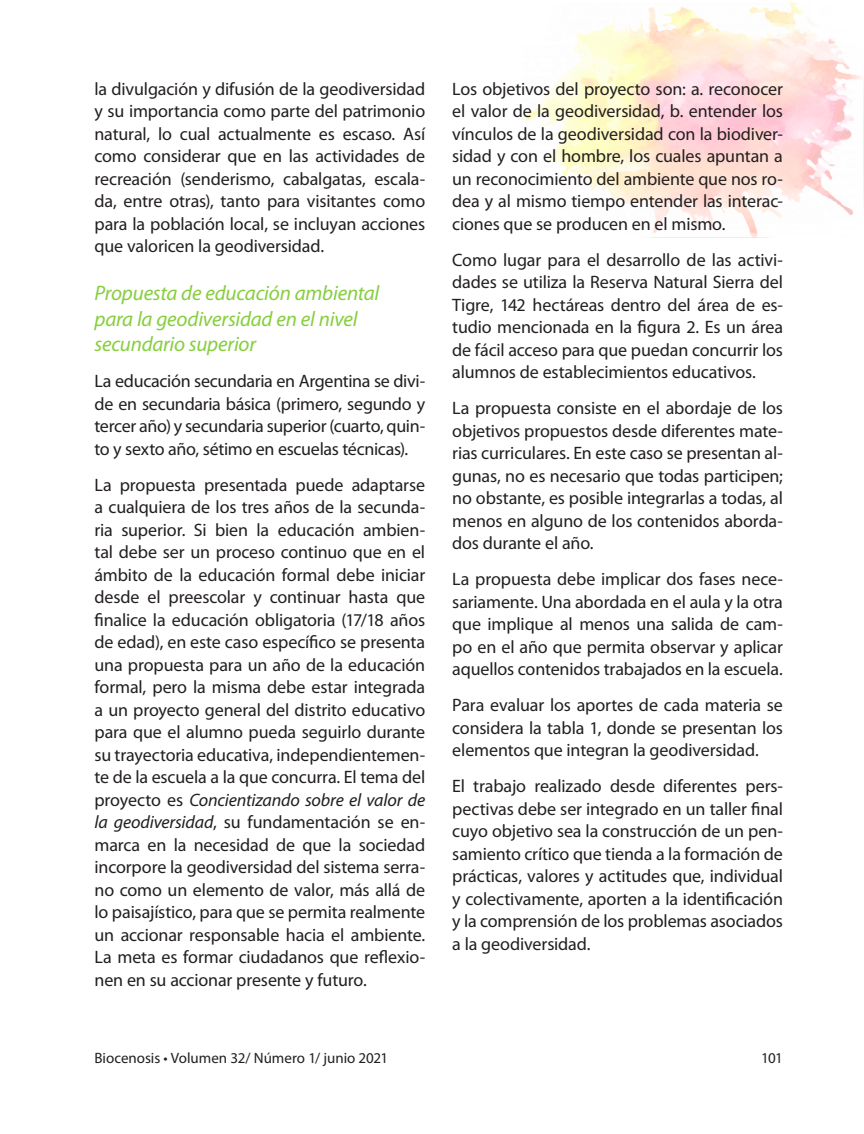
<style>
.page{position:relative;width:864px;height:1134px;background:#fff}
.page>*{position:absolute;margin:0;border:0;box-sizing:border-box;transform-origin:0 0}
.SUBTITULO_2{font:italic 21px/25.5px "Myriad Pro";letter-spacing:-.01em;color:#86ce3d}
.t1{font:18px/22.5px "Myriad Pro";letter-spacing:-.01em;color:#231f20;text-align:justify}
.t2{font:15px "Myriad Pro";color:#231f20}
.s1{font-style:italic}
</style>
<div class="page">
<img style="left:523px;top:3px;width:341px;height:234px">
<p class="t1" style="left:94px;top:78px;width:332px">la divulgación y difusión de la geodiversidad y su importancia como parte del patrimonio natural, lo cual actualmente es escaso. Así como considerar que en las actividades de recreación (senderismo, cabalgatas, escala&shy;da, entre otras), tanto para visitantes como para la población local, se incluyan acciones que valoricen la geodiversidad.</p>
<p class="SUBTITULO_2" style="left:94px;top:281px;width:286px">Propuesta de educación ambiental para la geodiversidad en el nivel secundario superior</p>
<p class="t1" style="left:94px;top:370px;width:332px">La educación secundaria en Argentina se divi&shy;de en secundaria básica (primero, segundo y tercer año) y secundaria superior (cuarto, quin&shy;to y sexto año, sétimo en escuelas técnicas).</p>
<p class="t1" style="left:94px;top:474px;width:332px">La propuesta presentada puede adaptarse a cualquiera de los tres años de la secunda&shy;ria superior. Si bien la educación ambien&shy;tal debe ser un proceso continuo que en el ámbito de la educación formal debe iniciar desde el preescolar y continuar hasta que finalice la educación obligatoria (17/18 años de edad), en este caso específico se presenta una propuesta para un año de la educación formal, pero la misma debe estar integrada a un proyecto general del distrito educativo para que el alumno pueda seguirlo durante su trayectoria educativa, independientemen&shy;te de la escuela a la que concurra. El tema del proyecto es <span class="s1">Concientizando sobre el valor de la geodiversidad</span>, su fundamentación se en&shy;marca en la necesidad de que la sociedad incorpore la geodiversidad del sistema serra&shy;no como un elemento de valor, más allá de lo paisajístico, para que se permita realmente un accionar responsable hacia el ambiente.<br>La meta es formar ciudadanos que reflexio&shy;nen en su accionar presente y futuro.</p>
<p class="t1" style="left:452px;top:78px;width:332px">Los objetivos del proyecto son: a. reconocer el valor de la geodiversidad, b. entender los vínculos de la geodiversidad con la biodiver&shy;sidad y con el hombre, los cuales apuntan a un reconocimiento del ambiente que nos ro&shy;dea y al mismo tiempo entender las interac&shy;ciones que se producen en el mismo.</p>
<p class="t1" style="left:452px;top:249px;width:332px">Como lugar para el desarrollo de las activi&shy;dades se utiliza la Reserva Natural Sierra del Tigre, 142 hectáreas dentro del área de es&shy;tudio mencionada en la figura 2. Es un área de fácil acceso para que puedan concurrir los alumnos de establecimientos educativos.</p>
<p class="t1" style="left:452px;top:397px;width:332px">La propuesta consiste en el abordaje de los objetivos propuestos desde diferentes mate&shy;rias curriculares. En este caso se presentan al&shy;gunas, no es necesario que todas participen; no obstante, es posible integrarlas a todas, al menos en alguno de los contenidos aborda&shy;dos durante el año.</p>
<p class="t1" style="left:452px;top:568px;width:332px">La propuesta debe implicar dos fases nece&shy;sariamente. Una abordada en el aula y la otra que implique al menos una salida de cam&shy;po en el año que permita observar y aplicar aquellos contenidos trabajados en la escuela.</p>
<p class="t1" style="left:452px;top:694px;width:332px">Para evaluar los aportes de cada materia se considera la tabla 1, donde se presentan los elementos que integran la geodiversidad.</p>
<p class="t1" style="left:452px;top:775px;width:332px">El trabajo realizado desde diferentes pers&shy;pectivas debe ser integrado en un taller final cuyo objetivo sea la construcción de un pen&shy;samiento crítico que tienda a la formación de prácticas, valores y actitudes que, individual y colectivamente, aporten a la identificación y la comprensión de los problemas asociados a la geodiversidad.</p>
<p class="t2" style="left:94px;top:1050px;width:295px">Biocenosis • Volumen 32/ Número 1/ junio 2021</p>
<p class="t2" style="left:761px;top:1050px;width:23px">101</p>
</div>
